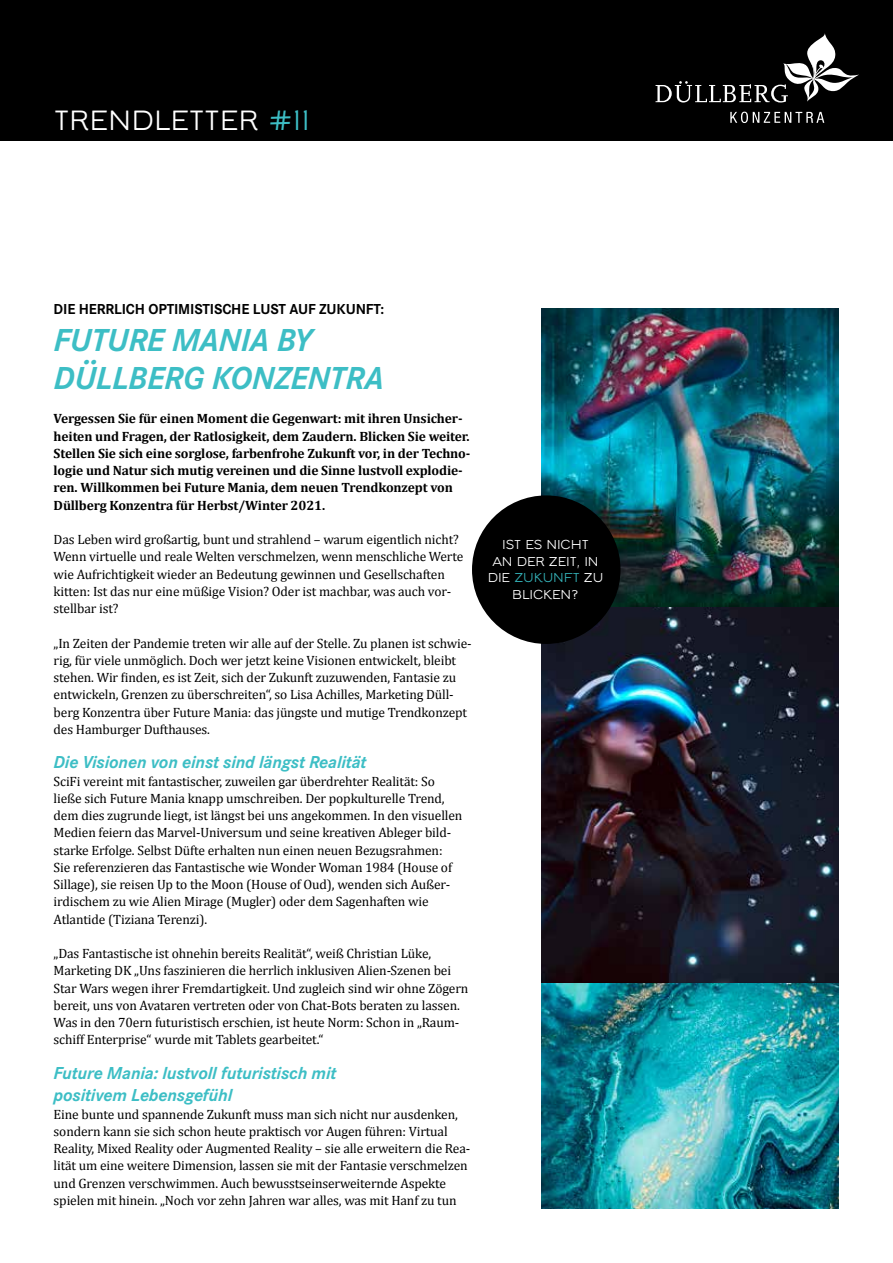
<style>
.page{position:relative;width:893px;height:1263px;background:#fff}
.page>*{position:absolute;margin:0;border:0;box-sizing:border-box;transform-origin:0 0}
.t1{font:italic 700 33px/37.5px "Corporate S";letter-spacing:-.01em;color:#3dbec5}
.t2{font:31.2px "Lodgecode";color:#fff}
.t3{font:italic 700 18px/22.5px "Corporate S";letter-spacing:-.01em;color:#3dbec5}
.t4{font:700 15px "Corporate S";letter-spacing:-.01em;color:#000}
.t5{font:14.4px/16.5px "Lodgecode";letter-spacing:-.01em;color:#fff;text-align:center}
.t6{font:13.5px/17.2px "Cambria";letter-spacing:-.01em;color:#000}
.t7{font:700 13.5px/17.2px "Cambria";letter-spacing:-.01em;color:#000}
.s1{color:#3dbec5}
.s2{color:#34b1b7}
</style>
<div class="page">
<img style="left:541px;top:606px;width:298px;height:603px">
<img style="left:541px;top:309px;width:298px;height:297px">
<div style="left:0;top:0;width:893px;height:140px;background:#000"></div>
<svg style="left:730px;top:112px;width:94px;height:11px"></svg>
<svg style="left:655px;top:33px;width:204px;height:70px"></svg>
<div style="left:472px;top:495px;width:148px;height:149px;background:#000;border-radius:50%"></div>
<h2 class="t2" style="left:54px;top:102px;width:258px">TRENDLETTER <span class="s1">#11</span></h2>
<p class="t4" style="left:54px;top:300px;width:332px">DIE HERRLICH OPTIMISTISCHE LUST AUF ZUKUNFT:</p>
<h1 class="t1" style="left:54px;top:322px;width:332px">FUTURE MANIA BY<br>DÜLLBERG KONZENTRA</h1>
<p class="t7" style="left:54px;top:410px;width:418px">Vergessen Sie für einen Moment die Gegenwart: mit ihren Unsicher&shy;heiten und Fragen, der Ratlosigkeit, dem Zaudern. Blicken Sie weiter.<br>Stellen Sie sich eine sorglose, farbenfrohe Zukunft vor, in der Techno&shy;logie und Natur sich mutig vereinen und die Sinne lustvoll explodie&shy;ren. Willkommen bei Future Mania, dem neuen Trendkonzept von Düllberg Konzentra für Herbst/Winter 2021.</p>
<p class="t6" style="left:54px;top:531px;width:411px">Das Leben wird großartig, bunt und strahlend – warum eigentlich nicht?<br>Wenn virtuelle und reale Welten verschmelzen, wenn menschliche Werte wie Aufrichtigkeit wieder an Bedeutung gewinnen und Gesellschaften kitten: Ist das nur eine müßige Vision? Oder ist machbar, was auch vor&shy;stellbar ist?</p>
<p class="t6" style="left:54px;top:634px;width:420px">„In Zeiten der Pandemie treten wir alle auf der Stelle. Zu planen ist schwie&shy;rig, für viele unmöglich. Doch wer jetzt keine Visionen entwickelt, bleibt stehen. Wir finden, es ist Zeit, sich der Zukunft zuzuwenden, Fantasie zu entwickeln, Grenzen zu überschreiten“, so Lisa Achilles, Marketing Düll&shy;berg Konzentra über Future Mania: das jüngste und mutige Trendkonzept des Hamburger Dufthauses.</p>
<h3 class="t3" style="left:54px;top:751px;width:314px">Die Visionen von einst sind längst Realität</h3>
<p class="t6" style="left:54px;top:772px;width:410px">SciFi vereint mit fantastischer, zuweilen gar überdrehter Realität: So ließe sich Future Mania knapp umschreiben. Der popkulturelle Trend, dem dies zugrunde liegt, ist längst bei uns angekommen. In den visuellen Medien feiern das Marvel-Universum und seine kreativen Ableger bild&shy;starke Erfolge. Selbst Düfte erhalten nun einen neuen Bezugsrahmen:<br>Sie referenzieren das Fantastische wie Wonder Woman 1984 (House of Sillage), sie reisen Up to the Moon (House of Oud), wenden sich Außer&shy;irdischem zu wie Alien Mirage (Mugler) oder dem Sagenhaften wie Atlantide (Tiziana Terenzi).</p>
<p class="t6" style="left:54px;top:945px;width:416px">„Das Fantastische ist ohnehin bereits Realität“, weiß Christian Lüke, Marketing DK „Uns faszinieren die herrlich inklusiven Alien-Szenen bei Star Wars wegen ihrer Fremdartigkeit. Und zugleich sind wir ohne Zögern bereit, uns von Avataren vertreten oder von Chat-Bots beraten zu lassen.<br>Was in den 70ern futuristisch erschien, ist heute Norm: Schon in „Raum&shy;schiff Enterprise“ wurde mit Tablets gearbeitet.“</p>
<h3 class="t3" style="left:54px;top:1062px;width:284px">Future Mania: lustvoll futuristisch mit positivem Lebensgefühl</h3>
<p class="t6" style="left:54px;top:1105px;width:418px">Eine bunte und spannende Zukunft muss man sich nicht nur ausdenken, sondern kann sie sich schon heute praktisch vor Augen führen: Virtual Reality, Mixed Reality oder Augmented Reality – sie alle erweitern die Rea&shy;lität um eine weitere Dimension, lassen sie mit der Fantasie verschmelzen und Grenzen verschwimmen. Auch bewusstseinserweiternde Aspekte spielen mit hinein. „Noch vor zehn Jahren war alles, was mit Hanf zu tun</p>
<p class="t5" style="left:488px;top:536px;width:117px">IST ES NICHT<br>AN DER ZEIT, IN<br>DIE <span class="s2">ZUKUNFT</span> ZU<br>BLICKEN?</p>
</div>
